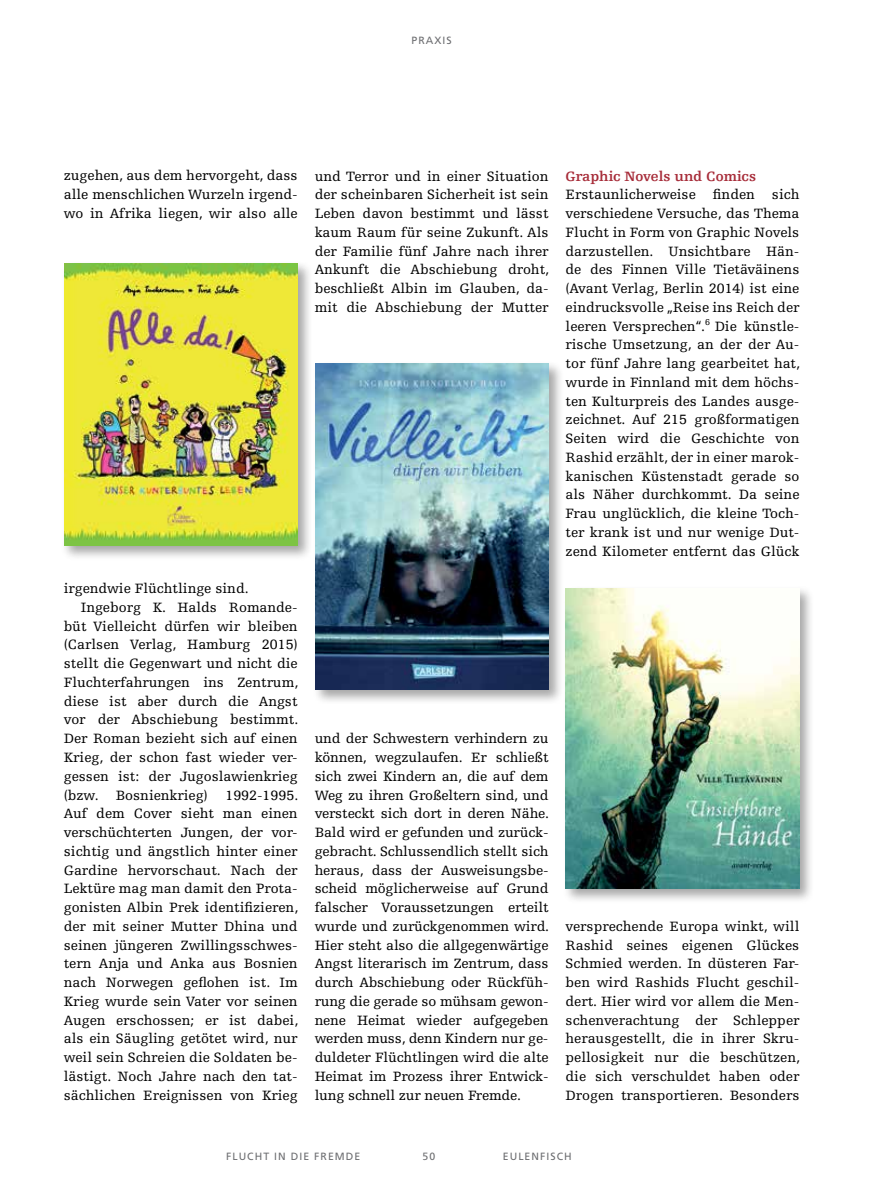
<style>
.page{position:relative;width:893px;height:1191px;background:#fff}
.page>*{position:absolute;margin:0;border:0;box-sizing:border-box;transform-origin:0 0}
.t1{font:14.25px/18.8px "Egyptienne FLT Std";color:#000;text-align:justify}
.t2{font:700 14.25px "Egyptienne FLT Std";color:#a72c39}
.t3{font:10.5px "Frutiger LT Pro";letter-spacing:.1em;color:#6d6e71}
</style>
<div class="page">
<div style="left:61px;top:260px;width:252px;height:300px;background:#000;opacity:.35"></div>
<img style="left:64px;top:263px;width:234px;height:282px">
<div style="left:313px;top:360px;width:251px;height:345px;background:#000;opacity:.35"></div>
<img style="left:316px;top:363px;width:233px;height:326px">
<div style="left:563px;top:586px;width:252px;height:318px;background:#000;opacity:.35"></div>
<img style="left:566px;top:589px;width:233px;height:299px">
<p class="t3" style="left:411px;top:34px;width:42px">PRAXIS</p>
<p class="t1" style="left:64px;top:167px;width:235px">zugehen, aus dem hervorgeht, dass alle menschlichen Wurzeln irgend&shy;wo in Afrika liegen, wir also alle</p>
<p class="t1" style="left:64px;top:579px;width:186px">irgendwie Flüchtlinge sind.</p>
<p class="t1" style="left:81px;top:598px;width:218px">Ingeborg K. Halds Romande-</p>
<p class="t1" style="left:64px;top:617px;width:235px">büt Vielleicht dürfen wir bleiben</p>
<p class="t1" style="left:64px;top:635px;width:235px">(Carlsen Verlag, Hamburg 2015)</p>
<p class="t1" style="left:64px;top:654px;width:235px">stellt die Gegenwart und nicht die</p>
<p class="t1" style="left:64px;top:673px;width:236px">Fluchterfahrungen ins Zentrum,</p>
<p class="t1" style="left:64px;top:692px;width:235px">diese ist aber durch die Angst</p>
<p class="t1" style="left:64px;top:710px;width:236px">vor der Abschiebung bestimmt.</p>
<p class="t1" style="left:64px;top:729px;width:235px">Der Roman bezieht sich auf einen</p>
<p class="t1" style="left:64px;top:748px;width:235px">Krieg, der schon fast wieder ver-</p>
<p class="t1" style="left:64px;top:767px;width:235px">gessen ist: der Jugoslawienkrieg</p>
<p class="t1" style="left:64px;top:785px;width:236px">(bzw. Bosnienkrieg) 1992-1995.</p>
<p class="t1" style="left:64px;top:804px;width:235px">Auf dem Cover sieht man einen</p>
<p class="t1" style="left:64px;top:823px;width:235px">verschüchterten Jungen, der vor-</p>
<p class="t1" style="left:64px;top:842px;width:235px">sichtig und ängstlich hinter einer</p>
<p class="t1" style="left:64px;top:860px;width:235px">Gardine hervorschaut. Nach der</p>
<p class="t1" style="left:64px;top:879px;width:235px">Lektüre mag man damit den Prota-</p>
<p class="t1" style="left:64px;top:898px;width:236px">gonisten Albin Prek identifizieren,</p>
<p class="t1" style="left:64px;top:917px;width:235px">der mit seiner Mutter Dhina und</p>
<p class="t1" style="left:64px;top:935px;width:235px">seinen jüngeren Zwillingsschwes-</p>
<p class="t1" style="left:64px;top:954px;width:235px">tern Anja und Anka aus Bosnien</p>
<p class="t1" style="left:64px;top:973px;width:235px">nach Norwegen geflohen ist. Im</p>
<p class="t1" style="left:64px;top:992px;width:235px">Krieg wurde sein Vater vor seinen</p>
<p class="t1" style="left:64px;top:1010px;width:236px">Augen erschossen; er ist dabei,</p>
<p class="t1" style="left:64px;top:1029px;width:235px">als ein Säugling getötet wird, nur</p>
<p class="t1" style="left:64px;top:1048px;width:235px">weil sein Schreien die Soldaten be-</p>
<p class="t1" style="left:64px;top:1067px;width:235px">lästigt. Noch Jahre nach den tat-</p>
<p class="t1" style="left:64px;top:1085px;width:235px">sächlichen Ereignissen von Krieg</p>
<p class="t1" style="left:315px;top:167px;width:236px">und Terror und in einer Situation der scheinbaren Sicherheit ist sein Leben davon bestimmt und lässt kaum Raum für seine Zukunft. Als der Familie fünf Jahre nach ihrer Ankunft die Abschiebung droht, beschließt Albin im Glauben, da&shy;mit die Abschiebung der Mutter</p>
<p class="t2" style="left:566px;top:168px;width:192px">Graphic Novels und Comics</p>
<p class="t1" style="left:566px;top:186px;width:236px">Erstaunlicherweise finden sich verschiedene Versuche, das Thema Flucht in Form von Graphic Novels darzustellen. Unsichtbare Hän&shy;de des Finnen Ville Tietäväinens (Avant Verlag, Berlin 2014) ist eine eindrucksvolle „Reise ins Reich der leeren Versprechen“.<sup>6</sup> Die künstle&shy;rische Umsetzung, an der der Au&shy;tor fünf Jahre lang gearbeitet hat, wurde in Finnland mit dem höchs&shy;ten Kulturpreis des Landes ausge&shy;zeichnet. Auf 215 großformatigen Seiten wird die Geschichte von Rashid erzählt, der in einer marok&shy;kanischen Küstenstadt gerade so als Näher durchkommt. Da seine Frau unglücklich, die kleine Toch&shy;ter krank ist und nur wenige Dut&shy;zend Kilometer entfernt das Glück</p>
<p class="t1" style="left:315px;top:729px;width:236px">und der Schwestern verhindern zu können, wegzulaufen. Er schließt sich zwei Kindern an, die auf dem Weg zu ihren Großeltern sind, und versteckt sich dort in deren Nähe.<br>Bald wird er gefunden und zurück&shy;gebracht. Schlussendlich stellt sich heraus, dass der Ausweisungsbe&shy;scheid möglicherweise auf Grund falscher Voraussetzungen erteilt wurde und zurückgenommen wird.<br>Hier steht also die allgegenwärtige Angst literarisch im Zentrum, dass durch Abschiebung oder Rückfüh&shy;rung die gerade so mühsam gewon&shy;nene Heimat wieder aufgegeben werden muss, denn Kindern nur ge&shy;duldeter Flüchtlingen wird die alte Heimat im Prozess ihrer Entwick&shy;lung schnell zur neuen Fremde.</p>
<p class="t1" style="left:566px;top:917px;width:236px">versprechende Europa winkt, will Rashid seines eigenen Glückes Schmied werden. In düsteren Far&shy;ben wird Rashids Flucht geschil&shy;dert. Hier wird vor allem die Men&shy;schenverachtung der Schlepper herausgestellt, die in ihrer Skru&shy;pellosigkeit nur die beschützen, die sich verschuldet haben oder Drogen transportieren. Besonders</p>
<p class="t3" style="left:226px;top:1150px;width:136px">FLUCHT IN DIE FREMDE</p>
<p class="t3" style="left:423px;top:1150px;width:14px">50</p>
<p class="t3" style="left:503px;top:1150px;width:70px">EULENFISCH</p>
</div>
